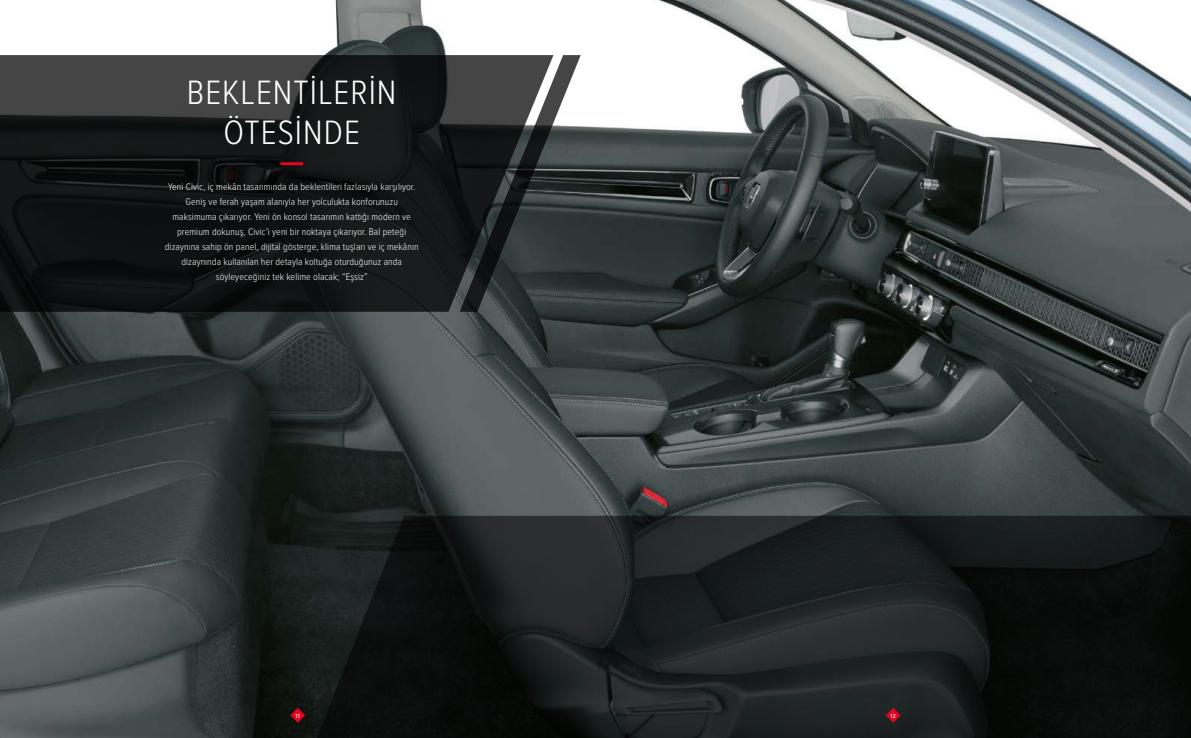
<style>
.page{position:relative;width:1191px;height:738px;background:#fff}
.page>*{position:absolute;margin:0;border:0;box-sizing:border-box;transform-origin:0 0}
.t1{font:300 35px/40px "Proxima Nova Cond";letter-spacing:.03em;color:#fff;text-align:center}
.t2{font:300 10px/15px "Proxima Nova Cond";letter-spacing:.01em;color:#fff;text-align:center}
.t3{font:500 6.1px "Proxima Nova Cond";color:#fff}
</style>
<div class="page">
<img style="left:0;top:0;width:1191px;height:737px">
<svg style="left:553px;top:55px;width:28px;height:256px"></svg>
<svg style="left:0;top:55px;width:553px;height:256px;background:#1d2020"></svg>
<hr style="left:280px;top:162px;width:23px;height:3px;background:#e40521">
<svg style="left:314px;top:515px;width:877px;height:222px;background:#171a1a"></svg>
<svg style="left:885px;top:707px;width:15px;height:15px"></svg>
<svg style="left:290px;top:707px;width:15px;height:15px"></svg>
<h1 class="t1" style="left:187px;top:72px;width:211px">BEKLENTİLERİN<br>ÖTESİNDE</h1>
<p class="t2" style="left:165px;top:179px;width:255px">Yeni Civic, iç mekân tasarımında da beklentileri fazlasıyla karşılıyor.<br>Geniş ve ferah yaşam alanıyla her yolculukta konforunuzu maksimuma çıkarıyor. Yeni ön konsol tasarımın kattığı modern ve premium dokunuş, Civic’i yeni bir noktaya çıkarıyor. Bal peteği dizaynına sahip ön panel, dijital gösterge, klima tuşları ve iç mekânın dizaynında kullanılan her detayla koltuğa oturduğunuz anda söyleyeceğiniz tek kelime olacak; “Eşsiz”</p>
<p class="t3" style="left:295px;top:711px;width:6px">11</p>
<p class="t3" style="left:890px;top:711px;width:7px">12</p>
</div>
